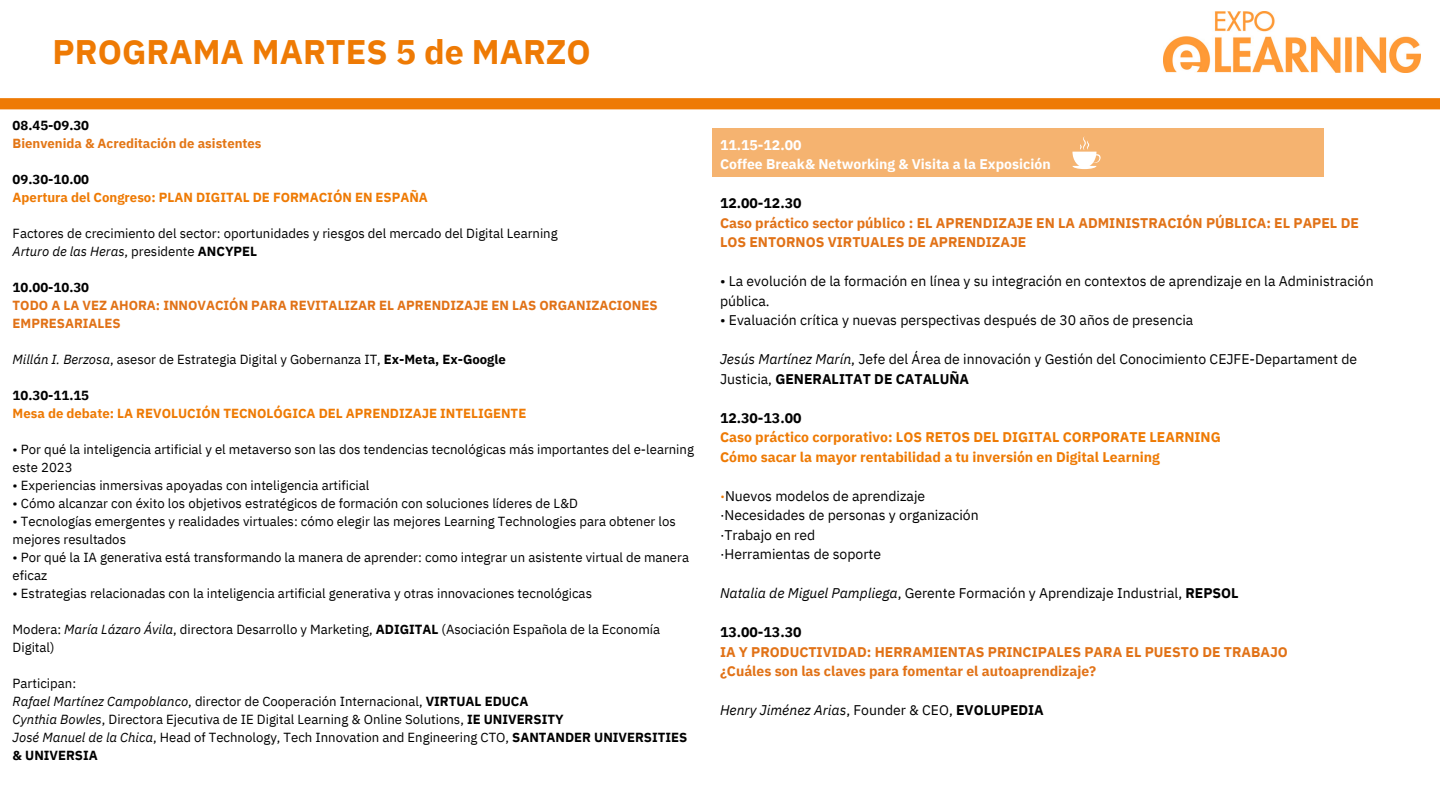
<style>
.page{position:relative;width:1440px;height:810px;background:#fff}
.page>*{position:absolute;margin:0;border:0;box-sizing:border-box;transform-origin:0 0}
.t1{font:700 34px "IBM Plex Sans";color:#ee7a04}
.t2{font:14px/19.5px "IBM Plex Sans";color:#000}
.t3{font:700 14px/19.5px "IBM Plex Sans";color:#e17217}
.t4{font:700 14px/19.5px "IBM Plex Sans";color:#ee7a04}
.t5{font:700 14px/19.5px "IBM Plex Sans";color:#fff}
.t6{font:italic 14px "IBM Plex Sans";color:#000}
.t7{font:13.2px/18px "IBM Plex Sans";color:#000}
.t8{font:700 13.2px/18px "IBM Plex Sans";color:#ee7a04}
.t9{font:700 13.2px/18px "IBM Plex Sans";color:#e17217}
.t10{font:700 13.2px/18px "IBM Plex Sans";color:#e37616}
.t11{font:italic 13.2px "IBM Plex Sans";color:#000}
.t12{font:700 13.2px "IBM Plex Sans";color:#000}
.s1{color:#000}
.s2{font-style:normal}
.s3{font-weight:700;font-style:normal}
.s4{font-style:italic}
.s5{font-weight:700}
.s6{font-weight:700;color:#ee7a04}
</style>
<div class="page">
<img style="left:1164px;top:11px;width:256px;height:62px">
<div style="left:0;top:98px;width:1440px;height:11px;background:#ee7a04"></div>
<div style="left:712px;top:129px;width:611px;height:48px;background:#f5b370"></div>
<svg style="left:1072px;top:136px;width:29px;height:33px"></svg>
<p class="t1" style="left:53px;top:29px;width:540px">PROGRAMA MARTES 5 de MARZO</p>
<h3 class="t10" style="left:13px;top:116px;width:250px"><span class="s1">08.45-09.30<br></span>Bienvenida &amp; Acreditación de asistentes</h3>
<h3 class="t8" style="left:13px;top:170px;width:417px"><span class="s1">09.30-10.00<br></span>Apertura del Congreso: PLAN DIGITAL DE FORMACIÓN EN ESPAÑA</h3>
<p class="t7" style="left:13px;top:224px;width:547px">Factores de crecimiento del sector: oportunidades y riesgos del mercado del Digital Learning</p>
<p class="t11" style="left:13px;top:242px;width:246px">Arturo de las Heras<span class="s2">, presidente</span> <span class="s3">ANCYPEL</span></p>
<h2 class="t9" style="left:13px;top:278px;width:647px"><span class="s1">10.00-10.30<br></span>TODO A LA VEZ AHORA: INNOVACIÓN PARA REVITALIZAR EL APRENDIZAJE EN LAS ORGANIZACIONES<br>EMPRESARIALES</h2>
<p class="t7" style="left:13px;top:350px;width:495px"><span class="s4">Millán I. Berzosa</span>, asesor de Estrategia Digital y Gobernanza IT, <span class="s5">Ex-Meta, Ex-Google</span></p>
<h3 class="t8" style="left:13px;top:386px;width:515px"><span class="s1">10.30-11.15<br></span>Mesa de debate: LA REVOLUCIÓN TECNOLÓGICA DEL APRENDIZAJE INTELIGENTE</h3>
<p class="t7" style="left:13px;top:440px;width:683px">• Por qué la inteligencia artificial y el metaverso son las dos tendencias tecnológicas más importantes del e-learning este 2023</p>
<p class="t7" style="left:13px;top:476px;width:358px">• Experiencias inmersivas apoyadas con inteligencia artificial</p>
<p class="t7" style="left:13px;top:494px;width:567px">• Cómo alcanzar con éxito los objetivos estratégicos de formación con soluciones líderes de L&amp;D</p>
<p class="t7" style="left:13px;top:512px;width:665px">• Tecnologías emergentes y realidades virtuales: cómo elegir las mejores Learning Technologies para obtener los mejores resultados</p>
<p class="t7" style="left:13px;top:548px;width:678px">• Por qué la IA generativa está transformando la manera de aprender: como integrar un asistente virtual de manera eficaz</p>
<p class="t7" style="left:13px;top:584px;width:581px">• Estrategias relacionadas con la inteligencia artificial generativa y otras innovaciones tecnológicas</p>
<p class="t7" style="left:13px;top:620px;width:649px">Modera: <span class="s4">María Lázaro Ávila</span>, directora Desarrollo y Marketing, <span class="s5">ADIGITAL</span> (Asociación Española de la Economía<br>Digital)</p>
<p class="t7" style="left:13px;top:674px;width:65px">Participan:</p>
<p class="t7" style="left:13px;top:692px;width:517px"><span class="s4">Rafael Martínez Campoblanco</span>, director de Cooperación Internacional, <span class="s5">VIRTUAL EDUCA</span></p>
<p class="t7" style="left:13px;top:710px;width:552px"><span class="s4">Cynthia Bowles</span>, Directora Ejecutiva de IE Digital Learning &amp; Online Solutions, <span class="s5">IE UNIVERSITY</span></p>
<p class="t7" style="left:13px;top:728px;width:676px"><span class="s4">José Manuel de la Chica</span>, Head of Technology, Tech Innovation and Engineering CTO, <span class="s5">SANTANDER UNIVERSITIES</span></p>
<p class="t12" style="left:13px;top:746px;width:87px">&amp; UNIVERSIA</p>
<h3 class="t5" style="left:720px;top:135px;width:332px">11.15-12.00<br>Coffee Break&amp; Networking &amp; Visita a la Exposición</h3>
<h3 class="t3" style="left:720px;top:193px;width:640px"><span class="s1">12.00-12.30<br></span>Caso práctico sector público : EL APRENDIZAJE EN LA ADMINISTRACIÓN PÚBLICA: EL PAPEL DE<br>LOS ENTORNOS VIRTUALES DE APRENDIZAJE</h3>
<p class="t2" style="left:720px;top:271px;width:655px">• La evolución de la formación en línea y su integración en contextos de aprendizaje en la Administración pública.</p>
<p class="t2" style="left:720px;top:310px;width:475px">• Evaluación crítica y nuevas perspectivas después de 30 años de presencia</p>
<p class="t2" style="left:720px;top:349px;width:639px"><span class="s4">Jesús Martínez Marín</span>, Jefe del Área de innovación y Gestión del Conocimiento CEJFE-Departament de<br>Justicia, <span class="s5">GENERALITAT DE CATALUÑA</span></p>
<h3 class="t4" style="left:720px;top:408px;width:502px"><span class="s1">12.30-13.00<br></span>Caso práctico corporativo: LOS RETOS DEL DIGITAL CORPORATE LEARNING<br>Cómo sacar la mayor rentabilidad a tu inversión en Digital Learning</h3>
<p class="t2" style="left:720px;top:486px;width:207px"><span class="s6">·</span>Nuevos modelos de aprendizaje</p>
<p class="t2" style="left:720px;top:505px;width:260px">·Necesidades de personas y organización</p>
<p class="t2" style="left:720px;top:525px;width:97px">·Trabajo en red</p>
<p class="t2" style="left:720px;top:544px;width:163px">·Herramientas de soporte</p>
<p class="t2" style="left:720px;top:583px;width:520px"><span class="s4">Natalia de Miguel Pampliega</span>, Gerente Formación y Aprendizaje Industrial, <span class="s5">REPSOL</span></p>
<h3 class="t3" style="left:720px;top:622px;width:569px"><span class="s1">13.00-13.30<br></span>IA Y PRODUCTIVIDAD: HERRAMIENTAS PRINCIPALES PARA EL PUESTO DE TRABAJO ¿Cuáles son las claves para fomentar el autoaprendizaje?</h3>
<p class="t6" style="left:720px;top:701px;width:325px">Henry Jiménez Arias<span class="s2">, Founder &amp; CEO,</span> <span class="s3">EVOLUPEDIA</span></p>
</div>
